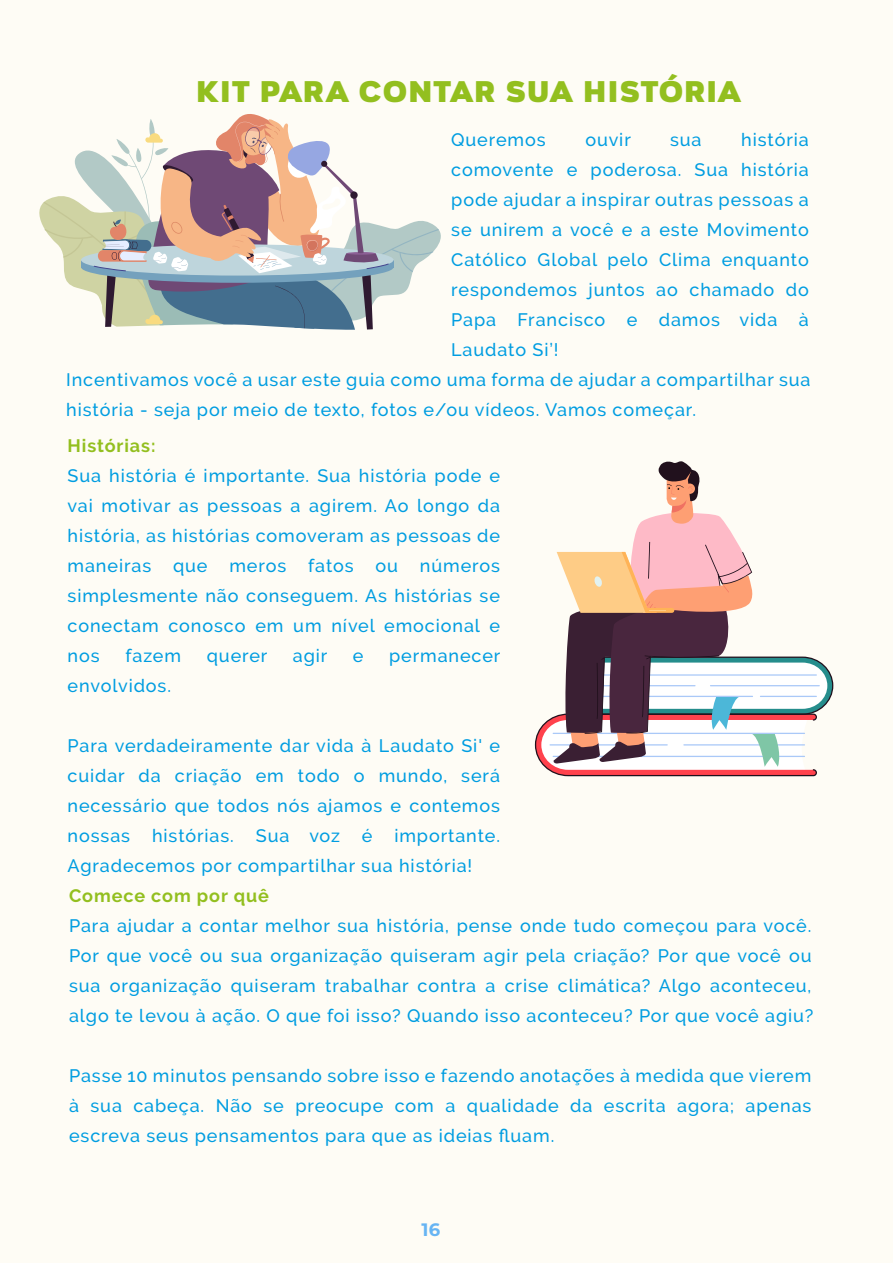
<style>
.page{position:relative;width:893px;height:1263px;background:#fefcf5}
.page>*{position:absolute;margin:0;border:0;box-sizing:border-box;transform-origin:0 0}
.t1{font:28.5px "Gretaros";letter-spacing:.045em;color:#93bf1f}
.t2{font:500 18px/30px "Raleway";letter-spacing:.05em;color:#009de1;text-align:justify}
.t3{font:700 18px "Raleway";letter-spacing:.05em;color:#93bf1f}
.t4{font:700 18px "Montserrat";color:#49a9fd}
</style>
<div class="page">
<svg style="left:535px;top:461px;width:298px;height:315px"></svg>
<div style="left:639px;top:613px;width:31px;height:11px;background:#49263e"></div>
<svg style="left:39px;top:114px;width:402px;height:216px"></svg>
<h1 class="t1" style="left:197px;top:73px;width:546px">KIT PARA CONTAR SUA HISTÓRIA</h1>
<p class="t2" style="left:451px;top:124px;width:359px;text-indent:290px">história comovente e poderosa. Sua história pode ajudar a inspirar outras pessoas a se unirem a você e a este Movimento Católico Global pelo Clima enquanto respondemos juntos ao chamado do Papa Francisco e damos vida à Laudato Si’!</p>
<p class="t2" style="left:451px;top:124px;width:96px">Queremos</p>
<p class="t2" style="left:585px;top:124px;width:47px">ouvir</p>
<p class="t2" style="left:670px;top:124px;width:33px">sua</p>
<p class="t2" style="left:66px;top:364px;width:746px">Incentivamos você a usar este guia como uma forma de ajudar a compartilhar sua história - seja por meio de texto, fotos e/ou vídeos. Vamos começar.</p>
<p class="t3" style="left:68px;top:435px;width:89px">Histórias:</p>
<p class="t2" style="left:68px;top:460px;width:434px">Sua história é importante. Sua história pode e vai motivar as pessoas a agirem. Ao longo da história, as histórias comoveram as pessoas de maneiras que meros fatos ou números simplesmente não conseguem. As histórias se conectam conosco em um nível emocional e nos</p>
<p class="t2" style="left:125px;top:641px;width:57px">fazem</p>
<p class="t2" style="left:207px;top:641px;width:62px">querer</p>
<p class="t2" style="left:293px;top:641px;width:36px">agir</p>
<p class="t2" style="left:353px;top:641px;width:12px">e</p>
<p class="t2" style="left:389px;top:641px;width:113px">permanecer</p>
<p class="t2" style="left:68px;top:671px;width:105px">envolvidos.</p>
<p class="t2" style="left:68px;top:731px;width:434px">Para verdadeiramente dar vida à Laudato Si' e cuidar da criação em todo o mundo, será necessário que todos nós ajamos e contemos nossas histórias. Sua voz é importante.<br>Agradecemos por compartilhar sua história!</p>
<p class="t3" style="left:69px;top:886px;width:201px">Comece com por quê</p>
<p class="t2" style="left:69px;top:911px;width:746px">Para ajudar a contar melhor sua história, pense onde tudo começou para você.<br>Por que você ou sua organização quiseram agir pela criação? Por que você ou sua organização quiseram trabalhar contra a crise climática? Algo aconteceu, algo te levou à ação. O que foi isso? Quando isso aconteceu? Por que você agiu?</p>
<p class="t2" style="left:69px;top:1061px;width:744px">Passe 10 minutos pensando sobre isso e fazendo anotações à medida que vierem à sua cabeça. Não se preocupe com a qualidade da escrita agora; apenas escreva seus pensamentos para que as ideias fluam.</p>
<p class="t4" style="left:422px;top:1216px;width:20px">16</p>
</div>
